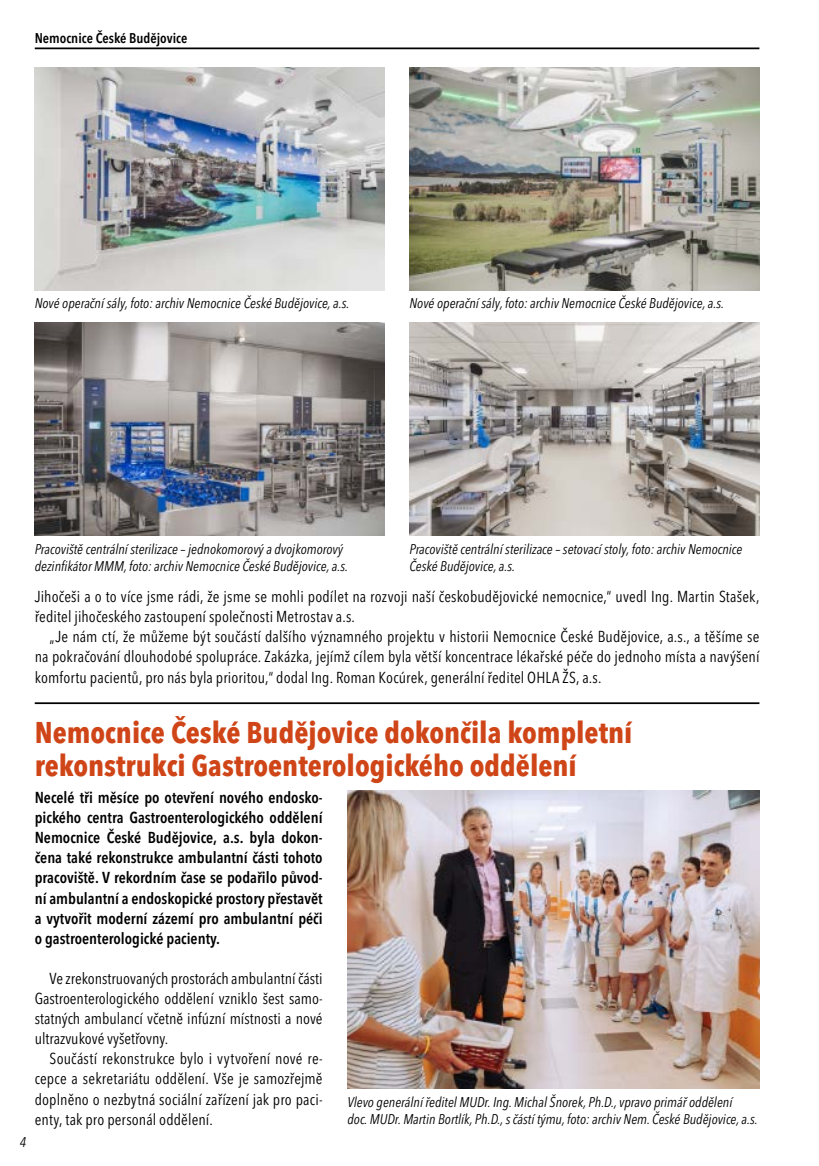
<style>
.page{position:relative;width:819px;height:1166px;background:#fff}
.page>*{position:absolute;margin:0;border:0;box-sizing:border-box;transform-origin:0 0}
.t1{font:700 condensed 29.75px/33.2px "Avenir Next LT Pro";color:#cf4517}
.t2{font:condensed 15.75px/20.1px "Avenir Next LT Pro";letter-spacing:.005em;color:#000;text-align:justify}
.t3{font:600 condensed 15.75px/20.1px "Avenir Next LT Pro";color:#000;text-align:justify}
.t4{font:italic condensed 14px/16.8px "Avenir Next LT Pro";color:#000}
.t5{font:600 condensed 14px "Avenir Next LT Pro";color:#000}
</style>
<div class="page">
<hr style="left:35px;top:47px;width:724px;height:2px;background:#000">
<hr style="left:35px;top:702px;width:724px;height:2px;background:#000">
<img style="left:409px;top:67px;width:350px;height:223px">
<img style="left:409px;top:322px;width:350px;height:213px">
<img style="left:347px;top:791px;width:412px;height:297px">
<img style="left:35px;top:67px;width:349px;height:223px">
<img style="left:35px;top:322px;width:349px;height:213px">
<p class="t5" style="left:35px;top:29px;width:154px">Nemocnice České Budějovice</p>
<p class="t4" style="left:35px;top:295px;width:316px">Nové operační sály, foto: archiv Nemocnice České Budějovice, a.s.</p>
<p class="t4" style="left:409px;top:295px;width:316px">Nové operační sály, foto: archiv Nemocnice České Budějovice, a.s.</p>
<p class="t4" style="left:20px;top:1133px;width:8px">4</p>
<p class="t4" style="left:35px;top:541px;width:315px">Pracoviště centrální sterilizace – jednokomorový a dvojkomorový dezinfikátor MMM, foto: archiv Nemocnice České Budějovice, a.s.</p>
<p class="t4" style="left:409px;top:541px;width:334px">Pracoviště centrální sterilizace – setovací stoly, foto: archiv Nemocnice<br>České Budějovice, a.s.</p>
<p class="t2" style="left:35px;top:586px;width:726px">Jihočeši a o to více jsme rádi, že jsme se mohli podílet na rozvoji naší českobudějovické nemocnice,“ uvedl Ing. Martin Stašek, ředitel jihočeského zastoupení společnosti Metrostav a.s.</p>
<p class="t2" style="left:35px;top:627px;width:726px;text-indent:15px">„Je nám ctí, že můžeme být součástí dalšího významného projektu v historii Nemocnice České Budějovice, a.s., a těšíme se na pokračování dlouhodobé spolupráce. Zakázka, jejímž cílem byla větší koncentrace lékařské péče do jednoho místa a navýšení komfortu pacientů, pro nás byla prioritou,“ dodal Ing. Roman Kocúrek, generální ředitel OHLA ŽS, a.s.</p>
<h1 class="t1" style="left:35px;top:715px;width:599px">Nemocnice České Budějovice dokončila kompletní rekonstrukci Gastroenterologického oddělení</h1>
<p class="t3" style="left:35px;top:787px;width:289px">Necelé tři měsíce po otevření nového endosko&shy;pického centra Gastroenterologického oddělení Nemocnice České Budějovice, a.s. byla dokon&shy;čena také rekonstrukce ambulantní části tohoto pracoviště. V rekordním čase se podařilo původ&shy;ní ambulantní a endoskopické prostory přestavět a vytvořit moderní zázemí pro ambulantní péči o gastroenterologické pacienty.</p>
<p class="t2" style="left:35px;top:968px;width:289px;text-indent:15px">Ve zrekonstruovaných prostorách ambulantní části Gastroenterologického oddělení vzniklo šest samo&shy;statných ambulancí včetně infúzní místnosti a nové ultrazvukové vyšetřovny.</p>
<p class="t2" style="left:35px;top:1048px;width:289px;text-indent:15px">Součástí rekonstrukce bylo i vytvoření nové re&shy;cepce a sekretariátu oddělení. Vše je samozřejmě doplněno o nezbytná sociální zařízení jak pro paci&shy;enty, tak pro personál oddělení.</p>
<p class="t4" style="left:347px;top:1093px;width:412px">Vlevo generální ředitel MUDr. Ing. Michal Šnorek, Ph.D., vpravo primář oddělení<br>doc. MUDr. Martin Bortlík, Ph.D., s částí týmu, foto: archiv Nem. České Budějovice, a.s.</p>
</div>
